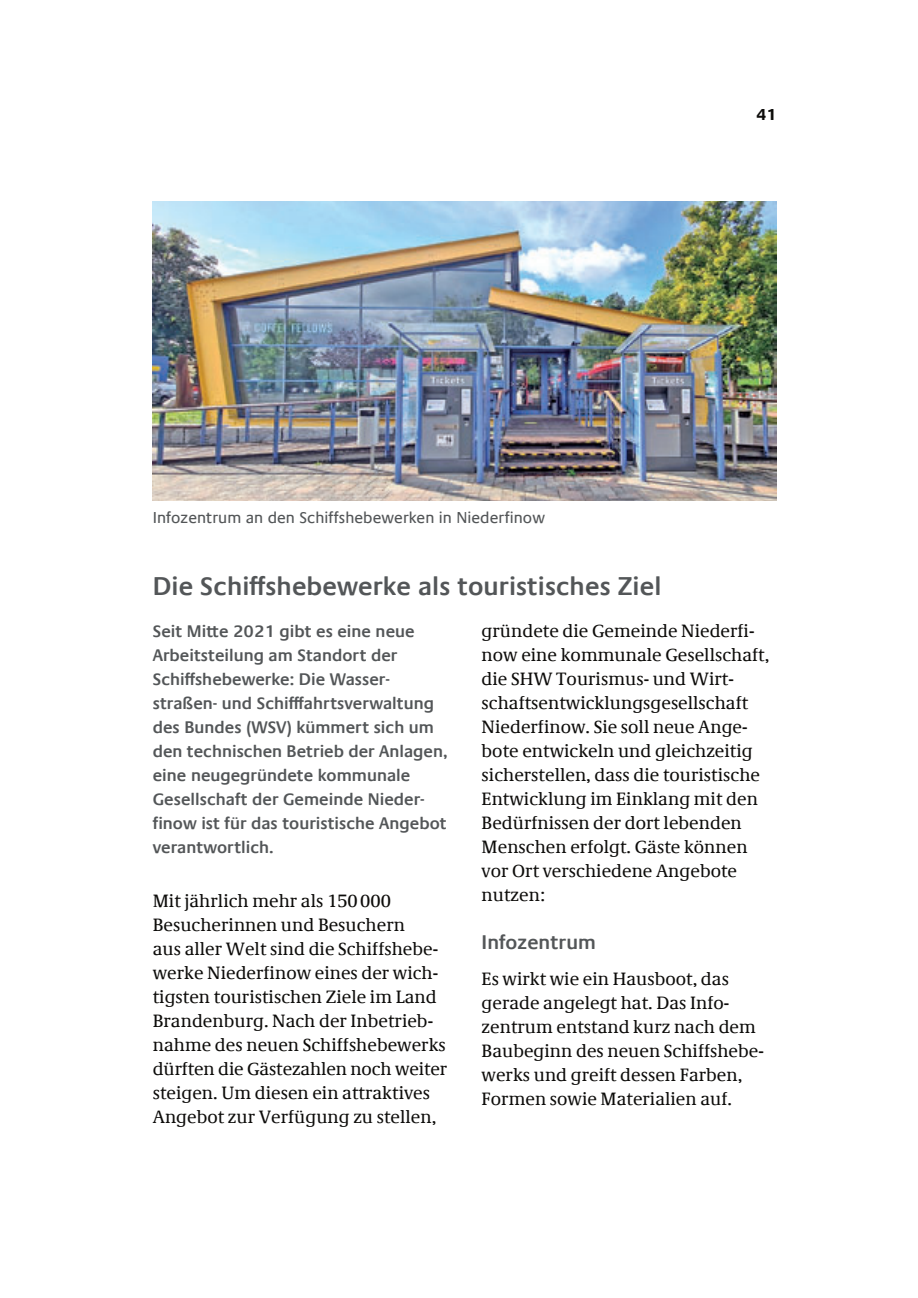
<style>
.page{position:relative;width:918px;height:1298px;background:#fff}
.page>*{position:absolute;margin:0;border:0;box-sizing:border-box;transform-origin:0 0}
.t1{font:600 26px "Praxis Com";letter-spacing:.005em;color:#535658}
.t2{font:600 20px "Praxis Com";letter-spacing:.005em;color:#535658}
.t3{font:18px/24px "Demos Com";letter-spacing:.005em;color:#0d0c0a}
.t4{font:600 17px/24px "Praxis Com";color:#535658}
.t5{font:16px "Praxis Com";letter-spacing:.005em;color:#535658}
.t6{font:700 16px "Praxis Com";color:#0d0c0a}
</style>
<div class="page">
<img style="left:153px;top:201px;width:623px;height:299px">
<p class="t5" style="left:153px;top:508px;width:394px">Infozentrum an den Schiffshebewerken in Niederfinow</p>
<p class="t6" style="left:756px;top:105px;width:22px">41</p>
<h1 class="t1" style="left:153px;top:570px;width:510px">Die Schiffshebewerke als touristisches Ziel</h1>
<p class="t4" style="left:153px;top:619px;width:296px">Seit Mitte 2021 gibt es eine neue<br>Arbeitsteilung am Standort der<br>Schiffshebewerke: Die Wasser&shy;straßen- und Schifffahrtsverwaltung des Bundes (WSV) kümmert sich um den technischen Betrieb der Anlagen, eine neugegründete kommunale<br>Gesellschaft der Gemeinde Nieder&shy;finow ist für das touristische Angebot verantwortlich.</p>
<p class="t3" style="left:482px;top:621px;width:289px">gründete die Gemeinde Niederfi&shy;now eine kommunale Gesellschaft, die SHW Tourismus- und Wirt&shy;schaftsentwicklungsgesellschaft<br>Niederfinow. Sie soll neue Ange&shy;bote entwickeln und gleichzeitig sicherstellen, dass die touristische<br>Entwicklung im Einklang mit den<br>Bedürfnissen der dort lebenden<br>Menschen erfolgt. Gäste können vor Ort verschiedene Angebote nutzen:</p>
<p class="t2" style="left:482px;top:930px;width:116px">Infozentrum</p>
<p class="t3" style="left:482px;top:969px;width:284px">Es wirkt wie ein Hausboot, das gerade angelegt hat. Das Info&shy;zentrum entstand kurz nach dem<br>Baubeginn des neuen Schiffshebe&shy;werks und greift dessen Farben,<br>Formen sowie Materialien auf.</p>
<p class="t3" style="left:153px;top:891px;width:296px">Mit jährlich mehr als 150 000<br>Besucherinnen und Besuchern<br>aus aller Welt sind die Schiffshebe&shy;werke Niederfinow eines der wich&shy;tigsten touristischen Ziele im Land Brandenburg. Nach der Inbetrieb&shy;nahme des neuen Schiffshebewerks dürften die Gästezahlen noch weiter steigen. Um diesen ein attraktives Angebot zur Verfügung zu stellen,</p>
</div>
